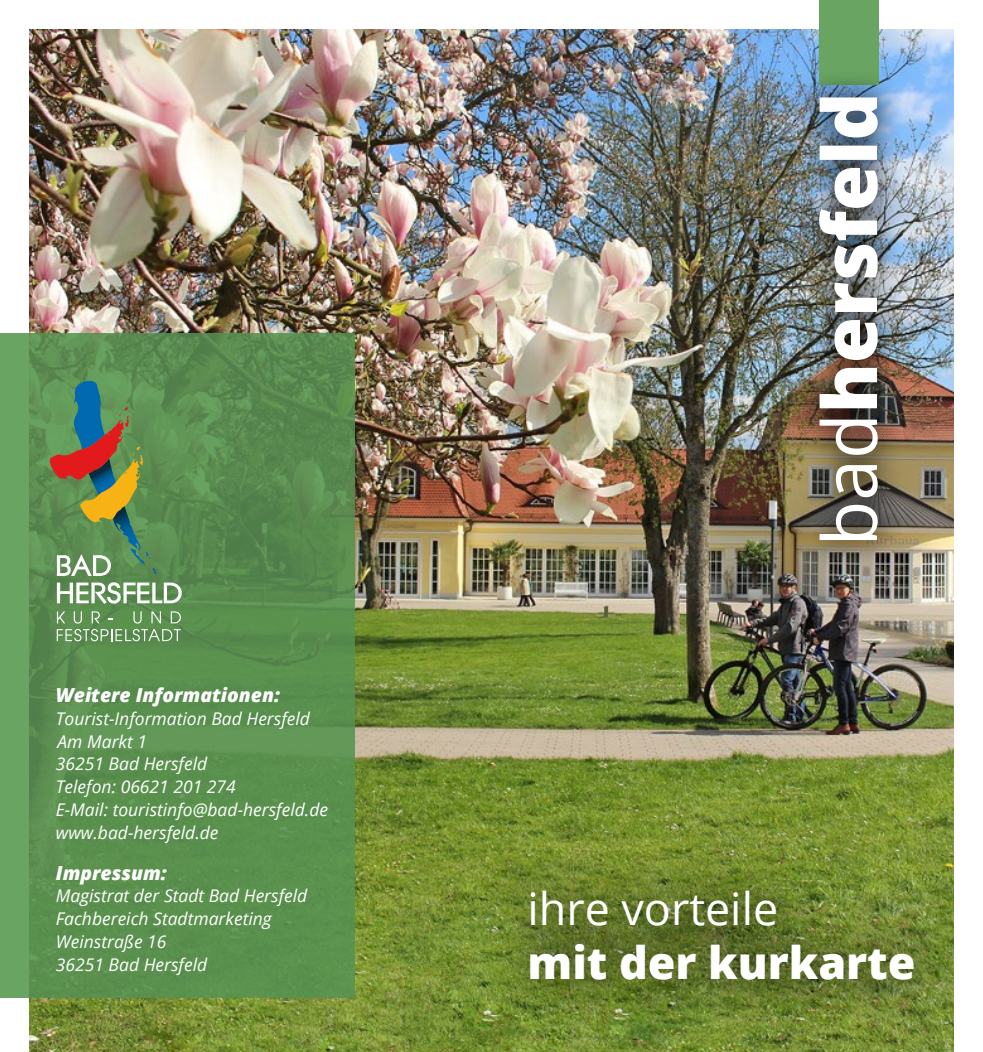
<style>
.page{position:relative;width:983px;height:1052px;background:#fff}
.page>*{position:absolute;margin:0;border:0;box-sizing:border-box;transform-origin:0 0}
.t1{font:800 44.8px "Open Sans";color:#fff}
.t2{font:44.8px "Open Sans";color:#fff}
.t3{font:italic 800 19.25px "Open Sans";color:#fff}
.t4{font:italic 17.5px/22.8px "Open Sans";color:#fff}
</style>
<div class="page">
<img style="left:30px;top:30px;width:922px;height:1022px">
<div style="left:481px;top:843px;width:480px;height:186px;background:#000;opacity:.57"></div>
<svg style="left:0;top:334px;width:355px;height:663px;background:#5b9050"></svg>
<svg style="left:57px;top:582px;width:125px;height:22px"></svg>
<svg style="left:57px;top:611px;width:8px;height:12px"></svg>
<svg style="left:74px;top:611px;width:8px;height:12px"></svg>
<svg style="left:92px;top:611px;width:8px;height:12px"></svg>
<svg style="left:133px;top:611px;width:9px;height:12px"></svg>
<svg style="left:151px;top:611px;width:10px;height:12px"></svg>
<svg style="left:171px;top:611px;width:10px;height:12px"></svg>
<svg style="left:57px;top:629px;width:124px;height:12px"></svg>
<svg style="left:50px;top:381px;width:107px;height:195px;background:#6e8658"></svg>
<div style="left:819px;top:0;width:59px;height:85px;background:#69a462"></div>
<div style="left:792px;top:69px;width:112px;height:499px;background:#000;opacity:.75"></div>
<img style="left:819px;top:97px;width:58px;height:443px">
<p class="t3" style="left:56px;top:680px;width:225px">Weitere Informationen:</p>
<p class="t4" style="left:56px;top:706px;width:274px">Tourist-Information Bad Hersfeld<br>Am Markt 1<br>36251 Bad Hersfeld<br>Telefon: 06621 201 274<br>E-Mail: touristinfo@bad-hersfeld.de www.bad-hersfeld.de</p>
<p class="t3" style="left:56px;top:858px;width:112px">Impressum:</p>
<p class="t4" style="left:56px;top:884px;width:253px">Magistrat der Stadt Bad Hersfeld<br>Fachbereich Stadtmarketing<br>Weinstraße 16<br>36251 Bad Hersfeld</p>
<h1 class="t2" style="left:527px;top:878px;width:252px">ihre vorteile</h1>
<h1 class="t1" style="left:527px;top:929px;width:389px">mit der kurkarte</h1>
</div>
